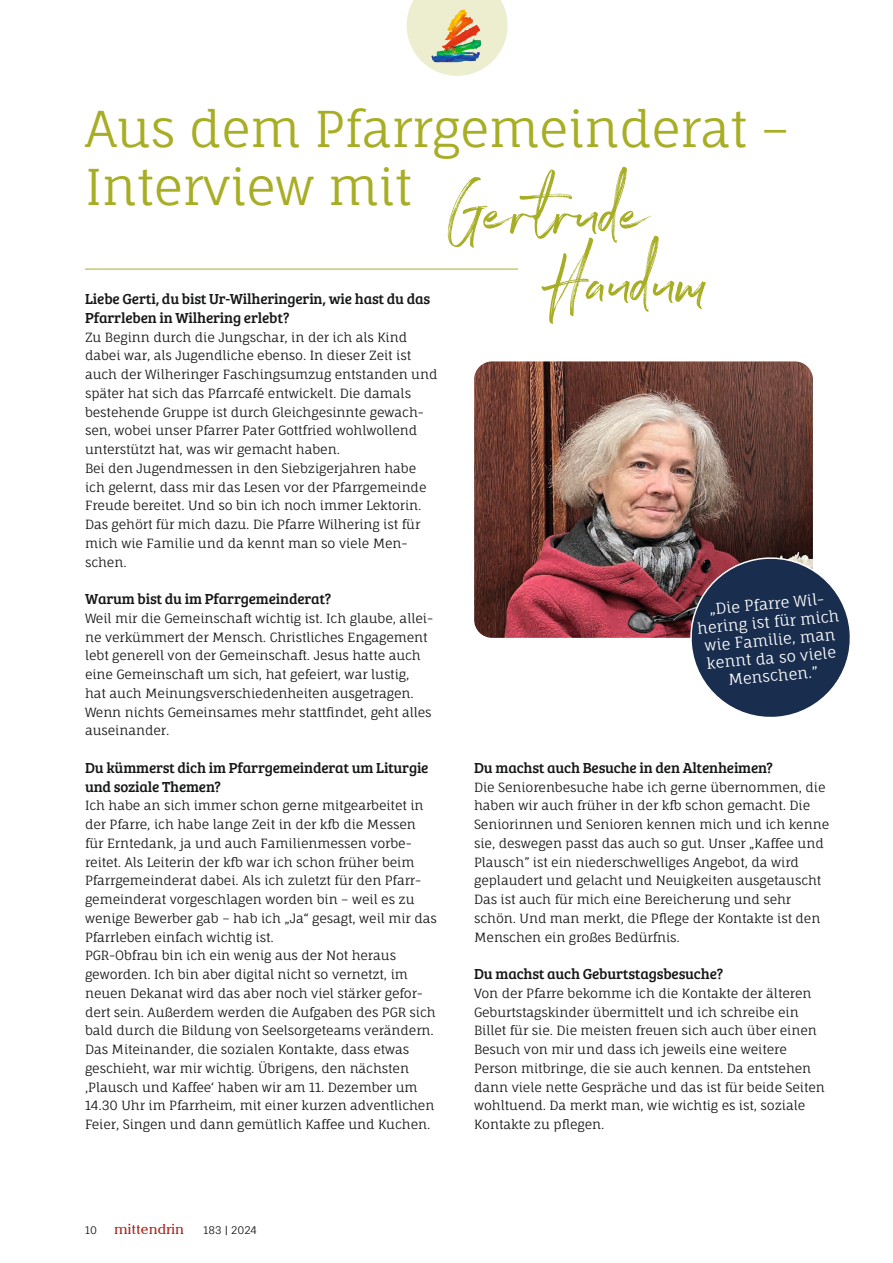
<style>
.page{position:relative;width:893px;height:1263px;background:#fff}
.page>*{position:absolute;margin:0;border:0;box-sizing:border-box;transform-origin:0 0}
.t1{font:81px "Northwell Alt";color:#a8ae24}
.t2{font:49.5px "Fauna One";letter-spacing:-.01em;color:#a8ae24}
.t3{font:15px/18.8px "Bree Serif";letter-spacing:-.01em;color:#151616}
.t4{font:15px/18px "Fauna One";color:#fff;text-align:center}
.t5{font:14.25px "Cheltenham IT Cby BT";letter-spacing:.02em;color:#a8251c}
.t6{font:12.75px/18.8px "Fauna One";letter-spacing:-.01em;color:#151616}
.t7{font:10.5px "Fauna One";color:#151616}
.s1{font-family:"Fauna One";font-size:10.5px;color:#151616}
</style>
<div class="page">
<hr style="left:85px;top:269px;width:433px;height:1px;background:#a8ae24">
<svg style="left:407px;top:0;width:101px;height:76px"></svg>
<img style="left:422px;top:10px;width:62px;height:53px">
<img style="left:474px;top:361px;width:339px;height:277px">
<svg style="left:687px;top:555px;width:163px;height:162px"></svg>
<p class="t2" style="left:85px;top:98px;width:706px">Aus dem Pfarrgemeinderat –</p>
<p class="t2" style="left:85px;top:156px;width:329px">Interview mit</p>
<p class="t1" style="left:446px;top:154px;width:205px">Gertrude</p>
<p class="t1" style="left:549px;top:223px;width:163px">Haudum</p>
<p class="t3" style="left:85px;top:289px;width:347px">Liebe Gerti, du bist Ur-Wilheringerin, wie hast du das<br>Pfarrleben in Wilhering erlebt?</p>
<p class="t6" style="left:85px;top:327px;width:354px">Zu Beginn durch die Jungschar, in der ich als Kind dabei war, als Jugendliche ebenso. In dieser Zeit ist auch der Wilheringer Faschingsumzug entstanden und später hat sich das Pfarrcafé entwickelt. Die damals bestehende Gruppe ist durch Gleichgesinnte gewach&shy;sen, wobei unser Pfarrer Pater Gottfried wohlwollend unterstützt hat, was wir gemacht haben.</p>
<p class="t6" style="left:85px;top:459px;width:343px">Bei den Jugendmessen in den Siebzigerjahren habe ich gelernt, dass mir das Lesen vor der Pfarrgemeinde Freude bereitet. Und so bin ich noch immer Lektorin.<br>Das gehört für mich dazu. Die Pfarre Wilhering ist für mich wie Familie und da kennt man so viele Men&shy;schen.</p>
<p class="t3" style="left:85px;top:589px;width:248px">Warum bist du im Pfarrgemeinderat?</p>
<p class="t6" style="left:85px;top:609px;width:350px">Weil mir die Gemeinschaft wichtig ist. Ich glaube, allei&shy;ne verkümmert der Mensch. Christliches Engagement lebt generell von der Gemeinschaft. Jesus hatte auch eine Gemeinschaft um sich, hat gefeiert, war lustig, hat auch Meinungsverschiedenheiten ausgetragen.<br>Wenn nichts Gemeinsames mehr stattfindet, geht alles auseinander.</p>
<p class="t3" style="left:85px;top:757px;width:345px">Du kümmerst dich im Pfarrgemeinderat um Liturgie und soziale Themen?</p>
<p class="t6" style="left:85px;top:796px;width:353px">Ich habe an sich immer schon gerne mitgearbeitet in der Pfarre, ich habe lange Zeit in der kfb die Messen für Erntedank, ja und auch Familienmessen vorbe&shy;reitet. Als Leiterin der kfb war ich schon früher beim Pfarrgemeinderat dabei. Als ich zuletzt für den Pfarr&shy;gemeinderat vorgeschlagen worden bin – weil es zu wenige Bewerber gab – hab ich „Ja“ gesagt, weil mir das Pfarrleben einfach wichtig ist.</p>
<p class="t6" style="left:85px;top:946px;width:352px">PGR-Obfrau bin ich ein wenig aus der Not heraus geworden. Ich bin aber digital nicht so vernetzt, im neuen Dekanat wird das aber noch viel stärker gefor&shy;dert sein. Außerdem werden die Aufgaben des PGR sich bald durch die Bildung von Seelsorgeteams verändern.<br>Das Miteinander, die sozialen Kontakte, dass etwas geschieht, war mir wichtig. Übrigens, den nächsten ‚Plausch und Kaffee‘ haben wir am 11. Dezember um 14.30 Uhr im Pfarrheim, mit einer kurzen adventlichen Feier, Singen und dann gemütlich Kaffee und Kuchen.</p>
<p class="t4" style="left:695px;top:601px;width:144px;rotate:-5deg">„Die Pfarre Wil&shy;hering ist für mich wie Familie, man kennt da so viele<br>Menschen.”</p>
<p class="t3" style="left:474px;top:757px;width:300px">Du machst auch Besuche in den Altenheimen?</p>
<p class="t6" style="left:474px;top:777px;width:357px">Die Seniorenbesuche habe ich gerne übernommen, die haben wir auch früher in der kfb schon gemacht. Die Seniorinnen und Senioren kennen mich und ich kenne sie, deswegen passt das auch so gut. Unser „Kaffee und Plausch” ist ein niederschwelliges Angebot, da wird geplaudert und gelacht und Neuigkeiten ausgetauscht Das ist auch für mich eine Bereicherung und sehr schön. Und man merkt, die Pflege der Kontakte ist den Menschen ein großes Bedürfnis.</p>
<p class="t3" style="left:474px;top:964px;width:251px">Du machst auch Geburtstagsbesuche?</p>
<p class="t6" style="left:474px;top:984px;width:352px">Von der Pfarre bekomme ich die Kontakte der älteren Geburtstagskinder übermittelt und ich schreibe ein Billet für sie. Die meisten freuen sich auch über einen Besuch von mir und dass ich jeweils eine weitere Person mitbringe, die sie auch kennen. Da entstehen dann viele nette Gespräche und das ist für beide Seiten wohltuend. Da merkt man, wie wichtig es ist, soziale Kontakte zu pflegen.</p>
<p class="t5" style="left:85px;top:1220px;width:100px"><span class="s1">10</span> mittendrin</p>
<p class="t7" style="left:203px;top:1223px;width:55px">183 | 2024</p>
</div>
